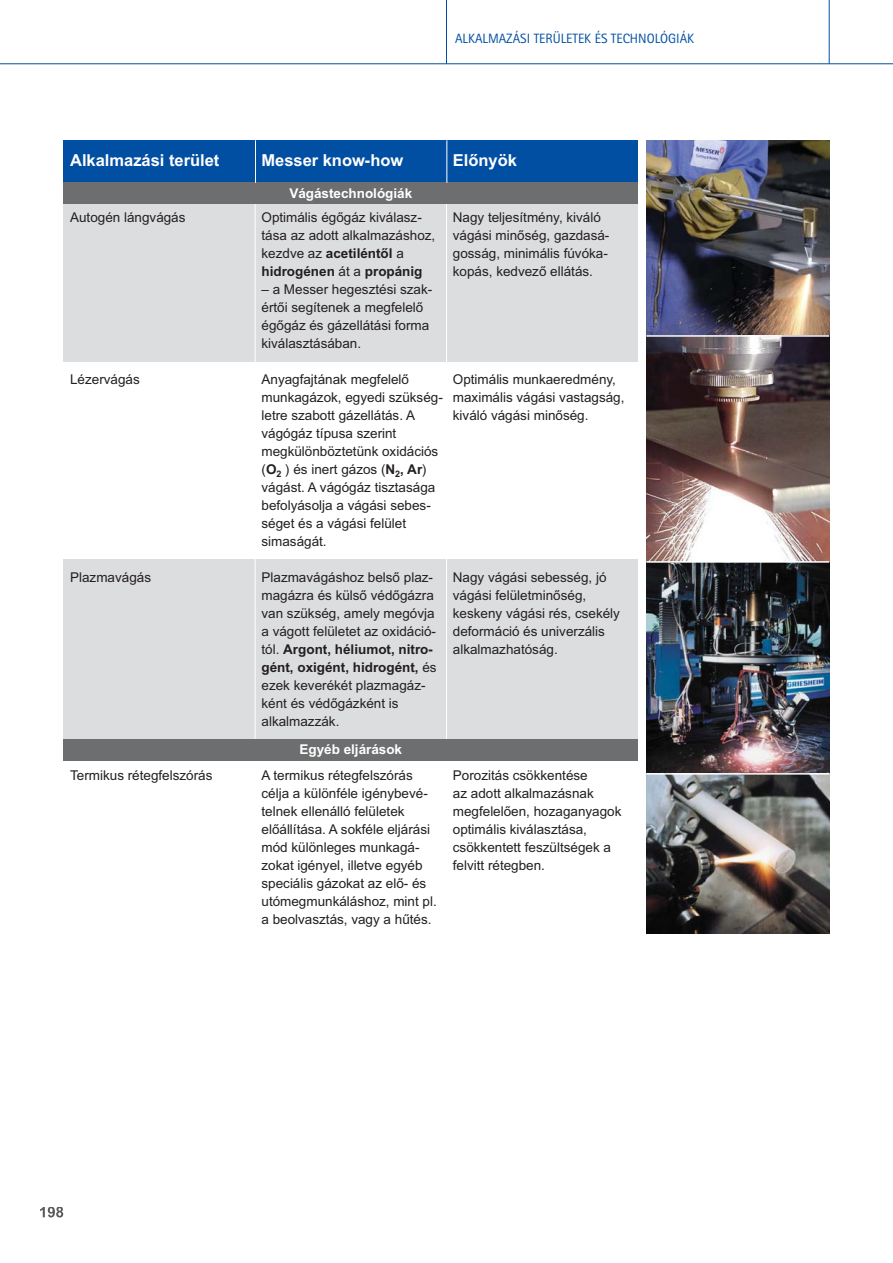
<style>
.page{position:relative;width:893px;height:1263px;background:#fff}
.page>*{position:absolute;margin:0;border:0;box-sizing:border-box;transform-origin:0 0}
.t1{font:16.5px "Arial HU Bold";color:#fff}
.t2{font:13.5px/18px "Arial HU";color:#231f20}
.t3{font:13.5px/18px "Arial HU Bold";color:#231f20}
.t4{font:13.5px "AT Rotis Sans Serif";color:#004fa3}
.t5{font:13.5px "Arial HU Bold";color:#fff}
.s1{font-family:"Arial HU"}
.s2{font-family:"Arial HU Bold"}
</style>
<div class="page">
<div style="left:64px;top:201px;width:574px;height:161px;background:#dcddde"></div>
<div style="left:64px;top:560px;width:574px;height:183px;background:#dcddde"></div>
<img style="left:646px;top:563px;width:183px;height:210px">
<svg style="left:40px;top:1207px;width:23px;height:10px"></svg>
<hr style="left:0;top:63px;width:893px;height:1px;background:#004fa3">
<hr style="left:446px;top:0;width:1px;height:64px;background:#004fa3">
<hr style="left:829px;top:0;width:1px;height:64px;background:#004fa3">
<img style="left:646px;top:140px;width:183px;height:195px">
<div style="left:64px;top:140px;width:574px;height:47px;background:#004fa3"></div>
<div style="left:64px;top:183px;width:574px;height:21px;background:#6d6e70"></div>
<hr style="left:446px;top:204px;width:1px;height:731px;background:#fff">
<hr style="left:446px;top:140px;width:1px;height:43px;background:#fff">
<hr style="left:255px;top:204px;width:1px;height:731px;background:#fff">
<hr style="left:255px;top:140px;width:1px;height:43px;background:#fff">
<img style="left:646px;top:337px;width:183px;height:224px">
<img style="left:646px;top:775px;width:183px;height:159px">
<div style="left:64px;top:740px;width:574px;height:21px;background:#6d6e70"></div>
<p class="t4" style="left:455px;top:30px;width:241px">ALKALMAZÁSI TERÜLETEK ÉS TECHNOLÓGIÁK</p>
<p class="t1" style="left:70px;top:154px;width:151px">Alkalmazási terület</p>
<p class="t1" style="left:261px;top:154px;width:143px">Messer know-how</p>
<p class="t5" style="left:289px;top:188px;width:124px">Vágástechnológiák</p>
<p class="t1" style="left:453px;top:154px;width:66px">Elônyök</p>
<p class="t2" style="left:70px;top:209px;width:117px">Autogén lángvágás</p>
<p class="t2" style="left:70px;top:371px;width:71px">Lézervágás</p>
<p class="t2" style="left:70px;top:569px;width:82px">Plazmavágás</p>
<p class="t2" style="left:261px;top:209px;width:175px">Optimális égôgáz kiválasz&shy;tása az adott alkalmazáshoz,</p>
<p class="t3" style="left:261px;top:245px;width:162px"><span class="s1">kezd ve az</span> acetiléntôl <span class="s1">a </span>hidro génen <span class="s1">át a</span> propánig</p>
<p class="t2" style="left:261px;top:281px;width:172px">— a Messer hegesztési szak - értôi segítenek a megfelelô égôgáz és gázellátási forma kiválasztásában.</p>
<p class="t2" style="left:261px;top:371px;width:183px">Anyagfajtának megfelelô munkagázok, egyedi szükség - letre szabott gázellátás. A vágógáz típusa szerint<br>meg különböztetünk oxidációs (<span class="s2">O</span><sub>2</sub> ) és inert gázos (<span class="s2">N</span><sub>2</sub><span class="s2">, Ar</span>) vágást. A vágógáz tisztasága befolyásolja a vágási sebes - séget és a vágási felület simaságát.</p>
<p class="t2" style="left:261px;top:569px;width:176px">Plazmavágáshoz belsô plaz&shy;magázra és külsô védôgázra van szükség, amely megóvja a vágott felületet az oxidáció -</p>
<p class="t3" style="left:261px;top:641px;width:177px"><span class="s1">tól.</span> Argont, héliumot, nitro - gént, oxigént, hidrogént, <span class="s1">és</span></p>
<p class="t2" style="left:261px;top:677px;width:166px">ezek keverékét plazma gáz - k é n t és védôgázként is alkalmazzák.</p>
<p class="t2" style="left:453px;top:209px;width:158px">Nagy teljesítmény, kiváló vágási minôség, gazdasá&shy;gosság, minimális fúvó ka - kopás, kedvezô ellátás.</p>
<p class="t2" style="left:453px;top:371px;width:173px">Optimális munkaeredmény, maximális vágási vastagság, kiváló vágási minôség.</p>
<p class="t2" style="left:453px;top:569px;width:169px">Nagy vágási sebesség, jó vágási felületminôség, keskeny vágási rés, csekély deformáció és univerzális alkalmazhatóság.</p>
<p class="t5" style="left:299px;top:745px;width:104px">Egyéb eljárások</p>
<p class="t2" style="left:70px;top:767px;width:144px">Termikus rétegfelszórás</p>
<p class="t2" style="left:261px;top:767px;width:177px">A termikus rétegfelszórás célja a különféle igénybevé&shy;telnek ellenálló felületek elôállítása. A sokféle eljárási mód különleges munkagá&shy;zokat igényel, illetve egyéb speciális gázokat az elô- és utómegmun ká lá s hoz, mint pl. a beolvasztás, vagy a hûtés.</p>
<p class="t2" style="left:453px;top:767px;width:170px">Porozitás csökkentése<br>az adott alkalmazásnak megfelelôen, hozaganyagok optimális kiválasztása, csökkentett feszültségek a felvitt rétegben.</p>
</div>
